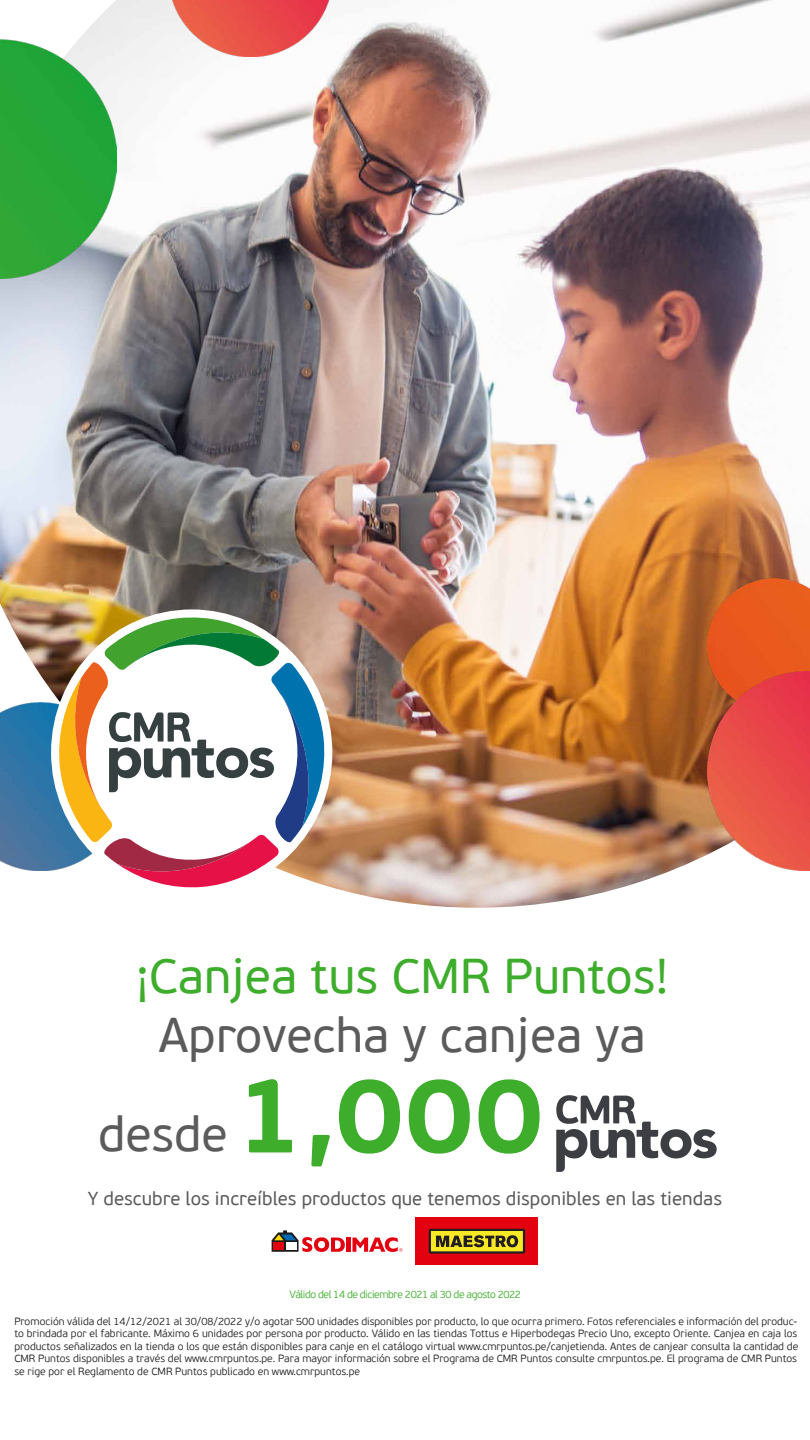
<style>
.page{position:relative;width:810px;height:1440px;background:#fff}
.page>*{position:absolute;margin:0;border:0;box-sizing:border-box;transform-origin:0 0}
.t1{font:48.75px/99.2px "PF Beau Sans Pro";color:#5b5b5b}
.t2{font:48.75px "PF Beau Sans Pro";color:#3dad2b}
.t3{font:18.75px "PF Beau Sans Pro";color:#5b5b5b}
.t4{font:300 10.5px/12.6px "PF Beau Sans Pro";color:#231f20;text-align:justify}
.t5{font:300 10.5px "PF Beau Sans Pro";letter-spacing:-.04em;color:#3dad2b}
.s1{font-weight:700;font-size:106.8px;color:#3dad2b}
</style>
<div class="page">
<svg style="left:556px;top:1095px;width:161px;height:77px"></svg>
<img style="left:0;top:0;width:810px;height:908px">
<img style="left:0;top:702px;width:57px;height:169px">
<img style="left:708px;top:578px;width:102px;height:94px">
<img style="left:168px;top:0;width:164px;height:56px">
<img style="left:0;top:40px;width:116px;height:238px">
<img style="left:708px;top:672px;width:102px;height:199px">
<svg style="left:57px;top:614px;width:270px;height:277px"></svg>
<div style="left:416px;top:1217px;width:122px;height:48px;background:#e3000f"></div>
<svg style="left:429px;top:1229px;width:96px;height:25px;background:#988921"></svg>
<div style="left:346px;top:1238px;width:5px;height:14px;background:#e3000f"></div>
<svg style="left:352px;top:1237px;width:50px;height:15px"></svg>
<svg style="left:272px;top:1230px;width:73px;height:22px"></svg>
<h1 class="t2" style="left:136px;top:948px;width:534px">¡Canjea tus CMR Puntos!</h1>
<h1 class="t1" style="left:98px;top:986px;width:549px;text-indent:60px">Aprovecha y canjea ya desde<span class="s1">1,000</span></h1>
<h2 class="t3" style="left:88px;top:1188px;width:636px">Y descubre los increíbles productos que tenemos disponibles en las tiendas</h2>
<p class="t5" style="left:289px;top:1288px;width:233px">Válido del 14 de diciembre 2021 al 30 de agosto 2022</p>
<p class="t4" style="left:14px;top:1315px;width:785px">Promoción válida del 14/12/2021 al 30/08/2022 y/o agotar 500 unidades disponibles por producto, lo que ocurra primero. Fotos referenciales e información del produc&shy;to brindada por el fabricante. Máximo 6 unidades por persona por producto. Válido en las tiendas Tottus e Hiperbodegas Precio Uno, excepto Oriente. Canjea en caja los productos señalizados en la tienda o los que están disponibles para canje en el catálogo virtual www.cmrpuntos.pe/canjetienda. Antes de canjear consulta la cantidad de CMR Puntos disponibles a través del www.cmrpuntos.pe. Para mayor información sobre el Programa de CMR Puntos consulte cmrpuntos.pe. El programa de CMR Puntos se rige por el Reglamento de CMR Puntos publicado en www.cmrpuntos.pe</p>
</div>
